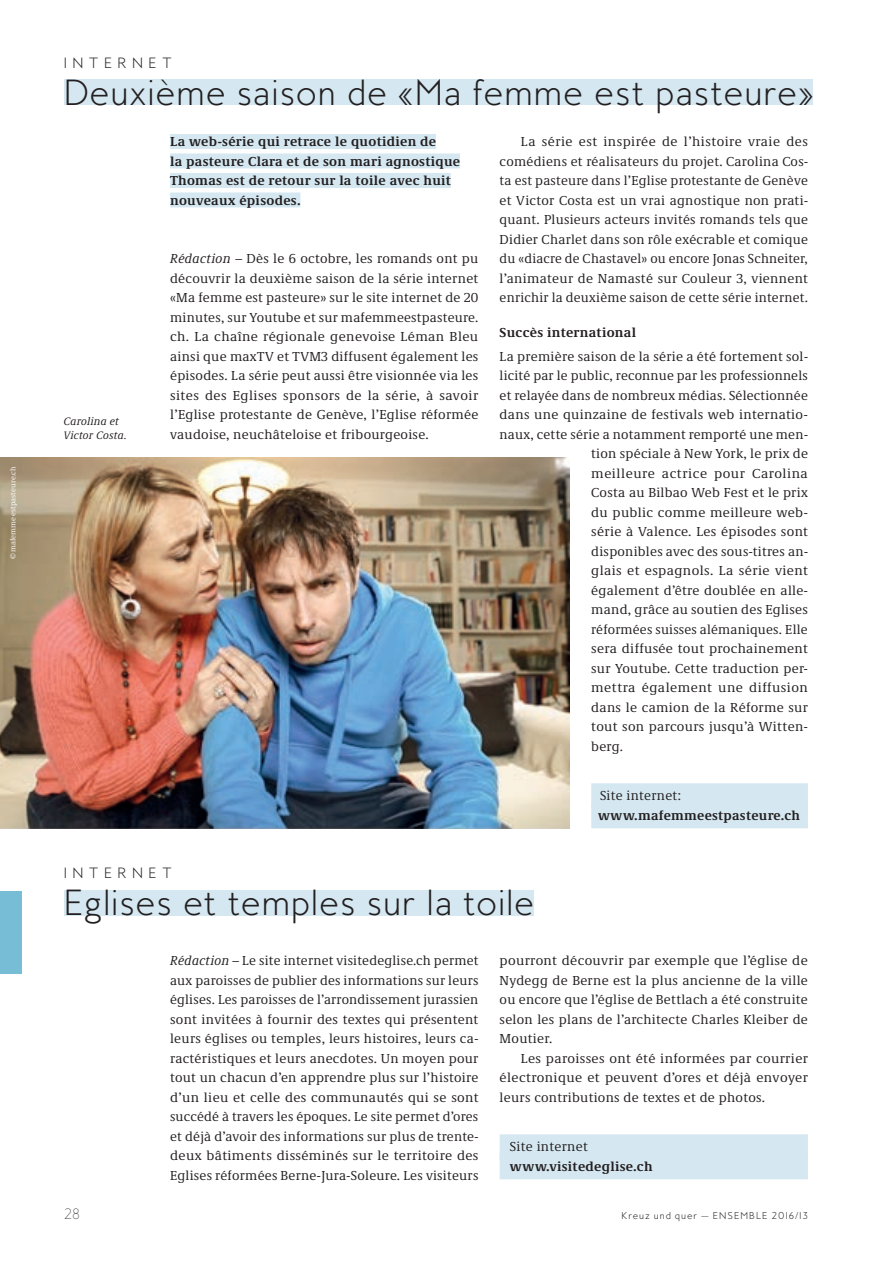
<style>
.page{position:relative;width:893px;height:1263px;background:#fff}
.page>*{position:absolute;margin:0;border:0;box-sizing:border-box;transform-origin:0 0}
.t1{font:300 33px "MB Empire";letter-spacing:.03em;color:#231f20}
.t2{font:13.5px/19.5px "Demos Next Pro";letter-spacing:.02em;color:#231f20;text-align:justify}
.t3{font:700 13.5px/19.5px "Demos Next Pro";letter-spacing:.02em;color:#231f20}
.t4{font:13.5px "Demos Next Pro";letter-spacing:.04em;color:#231f20}
.t5{font:300 13.5px "MB Empire";letter-spacing:.4em;color:#231f20}
.t6{font:100 13.5px "MB Empire";color:#231f20}
.t7{font:italic 11.25px/13.5px "Demos Next Pro";letter-spacing:.02em;color:#231f20}
.t8{font:300 9px "MB Empire";letter-spacing:.115em;color:#231f20}
.t9{font:7.5px "Demos Next Pro";letter-spacing:.02em;color:#fff}
.s1{font-style:italic}
</style>
<div class="page">
<div style="left:170px;top:134px;width:266px;height:15px;background:#d5e8f1"></div>
<div style="left:170px;top:153px;width:290px;height:15px;background:#d5e8f1"></div>
<div style="left:170px;top:173px;width:281px;height:15px;background:#d5e8f1"></div>
<div style="left:170px;top:192px;width:130px;height:15px;background:#d5e8f1"></div>
<div style="left:591px;top:783px;width:217px;height:26px;background:#d5e8f1"></div>
<div style="left:591px;top:803px;width:217px;height:25px;background:#d5e8f1"></div>
<div style="left:500px;top:1134px;width:308px;height:26px;background:#d5e8f1"></div>
<div style="left:500px;top:1154px;width:308px;height:25px;background:#d5e8f1"></div>
<div style="left:64px;top:80px;width:748px;height:25px;background:#d5e8f1"></div>
<div style="left:64px;top:890px;width:469px;height:25px;background:#d5e8f1"></div>
<img style="left:0;top:458px;width:570px;height:371px">
<div style="left:0;top:891px;width:21px;height:83px;background:#78bdd6"></div>
<p class="t9" style="left:8px;top:559px;width:95px;rotate:-90deg">© mafemmeestpasteure.ch</p>
<p class="t5" style="left:64px;top:54px;width:110px">INTERNET</p>
<h1 class="t1" style="left:64px;top:71px;width:751px">Deuxième saison de «Ma femme est pasteure»</h1>
<p class="t7" style="left:64px;top:414px;width:64px">Carolina et<br>Victor Costa.</p>
<p class="t3" style="left:170px;top:131px;width:292px">La web-série qui retrace le quotidien de<br>la pasteure Clara et de son mari agnostique Thomas est de retour sur la toile avec huit nouveaux épisodes.</p>
<p class="t2" style="left:170px;top:248px;width:310px"><span class="s1">Rédaction</span> – Dès le 6 octobre, les romands ont pu découvrir la deuxième saison de la série internet «Ma femme est pasteure» sur le site internet de 20 minutes, sur Youtube et sur mafemmeestpasteure. ch. La chaîne régionale genevoise Léman Bleu ainsi que maxTV et TVM3 diffusent également les épisodes. La série peut aussi être visionnée via les sites des Eglises sponsors de la série, à savoir l’Eglise protestante de Genève, l’Eglise réformée vaudoise, neuchâteloise et fribourgeoise.</p>
<p class="t2" style="left:500px;top:131px;width:310px;text-indent:21px">La série est inspirée de l’histoire vraie des comédiens et réalisateurs du projet. Carolina Cos&shy;ta est pasteure dans l’Eglise protestante de Genève et Victor Costa est un vrai agnostique non prati&shy;quant. Plusieurs acteurs invités romands tels que Didier Charlet dans son rôle exécrable et comique du «diacre de Chastavel» ou encore Jonas Schneiter, l’animateur de Namasté sur Couleur 3, viennent enrichir la deuxième saison de cette série internet.</p>
<p class="t3" style="left:500px;top:321px;width:138px">Succès international</p>
<p class="t2" style="left:500px;top:346px;width:310px">La première saison de la série a été fortement sol-</p>
<p class="t2" style="left:500px;top:365px;width:310px">licité par le public, reconnue par les professionnels</p>
<p class="t2" style="left:500px;top:385px;width:310px">et relayée dans de nombreux médias. Sélectionnée</p>
<p class="t2" style="left:500px;top:404px;width:310px">dans une quinzaine de festivals web internatio-</p>
<p class="t2" style="left:500px;top:424px;width:310px">naux, cette série a notamment remporté une men-</p>
<p class="t2" style="left:591px;top:443px;width:218px">tion spéciale à New York, le prix de</p>
<p class="t4" style="left:591px;top:464px;width:218px">meilleure actrice pour Carolina</p>
<p class="t2" style="left:591px;top:482px;width:218px">Costa au Bilbao Web Fest et le prix</p>
<p class="t2" style="left:591px;top:502px;width:218px">du public comme meilleure web-</p>
<p class="t2" style="left:591px;top:521px;width:218px">série à Valence. Les épisodes sont</p>
<p class="t2" style="left:591px;top:541px;width:218px">disponibles avec des sous-titres an-</p>
<p class="t2" style="left:591px;top:560px;width:218px">glais et espagnols. La série vient</p>
<p class="t2" style="left:591px;top:580px;width:218px">également d’être doublée en alle-</p>
<p class="t2" style="left:591px;top:599px;width:218px">mand, grâce au soutien des Eglises</p>
<p class="t2" style="left:591px;top:619px;width:218px">réformées suisses alémaniques. Elle</p>
<p class="t2" style="left:591px;top:638px;width:218px">sera diffusée tout prochainement</p>
<p class="t2" style="left:591px;top:658px;width:218px">sur Youtube. Cette traduction per-</p>
<p class="t2" style="left:591px;top:677px;width:218px">mettra également une diffusion</p>
<p class="t2" style="left:591px;top:697px;width:218px">dans le camion de la Réforme sur</p>
<p class="t2" style="left:591px;top:716px;width:218px">tout son parcours jusqu’à Witten-</p>
<p class="t2" style="left:591px;top:736px;width:33px">berg.</p>
<p class="t2" style="left:600px;top:785px;width:83px">Site internet:</p>
<p class="t3" style="left:598px;top:805px;width:203px">www.mafemmeestpasteure.ch</p>
<p class="t5" style="left:64px;top:864px;width:110px">INTERNET</p>
<h1 class="t1" style="left:64px;top:881px;width:472px">Eglises et temples sur la toile</h1>
<p class="t2" style="left:170px;top:950px;width:310px"><span class="s1">Rédaction</span> – Le site internet visitedeglise.ch permet aux paroisses de publier des informations sur leurs églises. Les paroisses de l’arrondissement jurassien sont invitées à fournir des textes qui présentent leurs églises ou temples, leurs histoires, leurs ca&shy;ractéristiques et leurs anecdotes. Un moyen pour tout un chacun d’en apprendre plus sur l’histoire d’un lieu et celle des communautés qui se sont succédé à travers les époques. Le site permet d’ores et déjà d’avoir des informations sur plus de trente&shy;deux bâtiments disséminés sur le territoire des Eglises réformées Berne-Jura-Soleure. Les visiteurs</p>
<p class="t2" style="left:500px;top:950px;width:310px">pourront découvrir par exemple que l’église de Nydegg de Berne est la plus ancienne de la ville ou encore que l’église de Bettlach a été construite selon les plans de l’architecte Charles Kleiber de Moutier.</p>
<p class="t2" style="left:500px;top:1048px;width:310px;text-indent:21px">Les paroisses ont été informées par courrier électronique et peuvent d’ores et déjà envoyer leurs contributions de textes et de photos.</p>
<p class="t2" style="left:510px;top:1136px;width:79px">Site internet</p>
<p class="t3" style="left:510px;top:1156px;width:144px">www.visitedeglise.ch</p>
<p class="t6" style="left:64px;top:1205px;width:18px">28</p>
<p class="t8" style="left:621px;top:1209px;width:188px">Kreuz und quer —– ENSEMBLE 2016/13</p>
</div>
